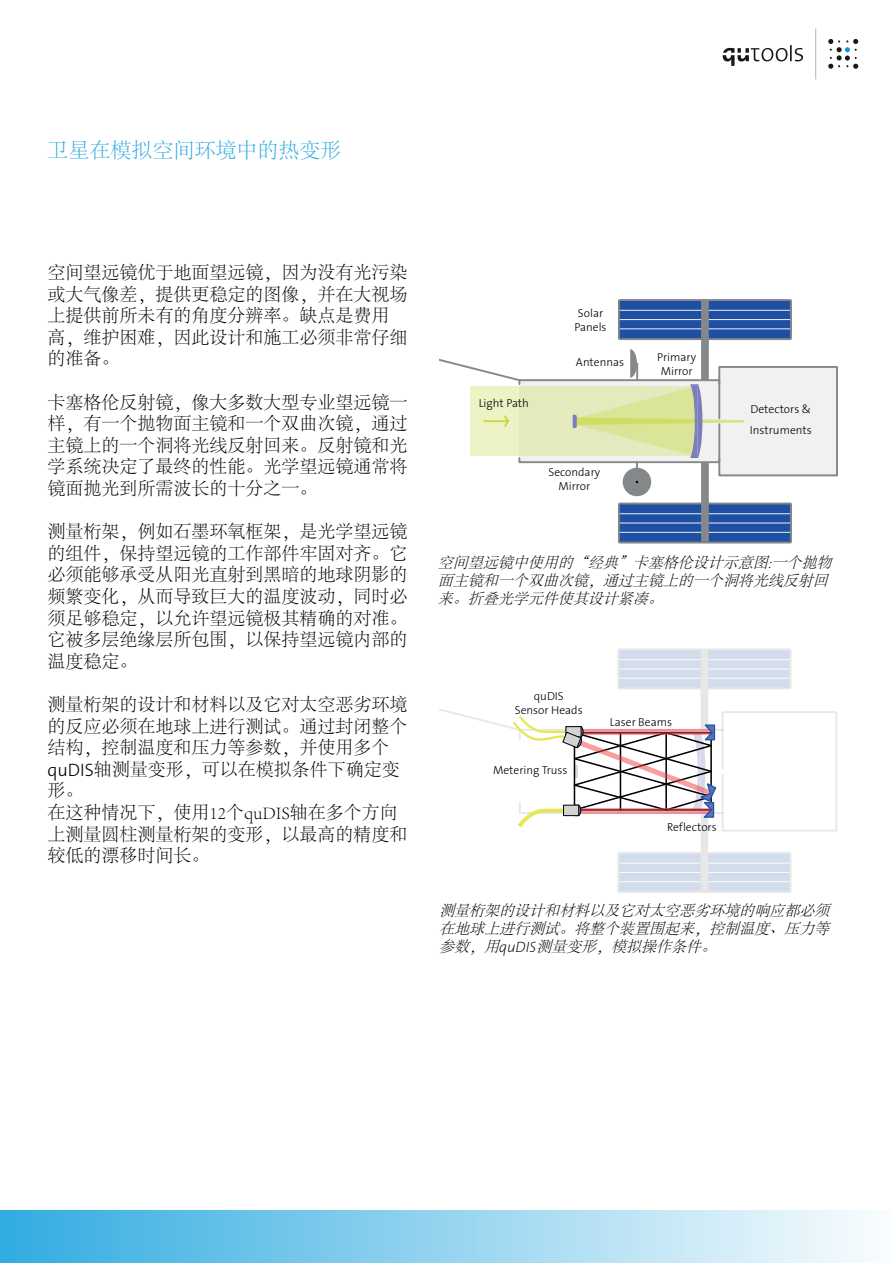
<style>
.page{position:relative;width:893px;height:1263px;background:#fff}
.page>*{position:absolute;margin:0;border:0;box-sizing:border-box;transform-origin:0 0}
.t1{font:300 21px "Adobe Song Std";color:#2fabe1}
.t2{font:300 18px/21.6px "Adobe Song Std";color:#000}
.t3{font:italic 300 15px/18px "Adobe Song Std";color:#000;text-align:justify}
.t4{font:300 11.55px/14px "The Sans B3";color:#000;text-align:center}
.s1{font-family:"The Sans B3"}
.s2{font-family:"The Sans B2";font-weight:200}
</style>
<div class="page">
<div style="left:0;top:1211px;width:892px;height:52px;background:linear-gradient(to right,#31ace1,#fafdfe)"></div>
<hr style="left:0;top:1211px;width:1px;height:52px;background:#2fabe1">
<svg style="left:723px;top:45px;width:80px;height:21px"></svg>
<svg style="left:816px;top:29px;width:1px;height:50px"></svg>
<svg style="left:828px;top:39px;width:30px;height:30px"></svg>
<svg style="left:618px;top:502px;width:174px;height:41px;background:#325ba3"></svg>
<hr style="left:620px;top:523px;width:170px;height:1px;background:#f1f0ef">
<hr style="left:620px;top:513px;width:170px;height:1px;background:#f1f0ef">
<hr style="left:620px;top:532px;width:170px;height:1px;background:#f1f0ef">
<div style="left:701px;top:462px;width:8px;height:80px;background:#85888a"></div>
<div style="left:623px;top:468px;width:28px;height:28px;background:#85888a;border-radius:50%"></div>
<svg style="left:440px;top:349px;width:398px;height:134px"></svg>
<svg style="left:618px;top:299px;width:174px;height:41px;background:#315aa1"></svg>
<hr style="left:620px;top:319px;width:170px;height:1px;background:#f1f0ef">
<hr style="left:620px;top:329px;width:170px;height:1px;background:#f1f0ef">
<hr style="left:620px;top:310px;width:170px;height:1px;background:#f1f0ef">
<div style="left:701px;top:301px;width:8px;height:79px;background:#85888a"></div>
<svg style="left:617px;top:852px;width:174px;height:41px;background:#d6deeb"></svg>
<hr style="left:619px;top:872px;width:170px;height:1px;background:#f1f0ef">
<hr style="left:619px;top:863px;width:170px;height:1px;background:#f1f0ef">
<hr style="left:619px;top:881px;width:170px;height:1px;background:#f1f0ef">
<div style="left:700px;top:812px;width:8px;height:79px;background:#e7e7e8"></div>
<svg style="left:617px;top:648px;width:174px;height:41px;background:#d6deec"></svg>
<hr style="left:619px;top:669px;width:170px;height:1px;background:#f1f0ef">
<hr style="left:619px;top:678px;width:170px;height:1px;background:#f1f0ef">
<hr style="left:619px;top:659px;width:170px;height:1px;background:#f1f0ef">
<div style="left:700px;top:650px;width:8px;height:79px;background:#e7e7e8"></div>
<svg style="left:439px;top:708px;width:398px;height:124px"></svg>
<p class="t1" style="left:47px;top:139px;width:296px">卫星在模拟空间环境中的热变形</p>
<p class="t2" style="left:47px;top:262px;width:361px">空间望远镜优于地面望远镜，因为没有光污染或大气像差，提供更稳定的图像，并在大视场上提供前所未有的角度分辨率。缺点是费用高，维护困难，因此设计和施工必须非常仔细的准备。</p>
<p class="t2" style="left:47px;top:392px;width:361px;text-align:justify">卡塞格伦反射镜，像大多数大型专业望远镜一样，有一个抛物面主镜和一个双曲次镜，通过主镜上的一个洞将光线反射回来。反射镜和光学系统决定了最终的性能。光学望远镜通常将镜面抛光到所需波长的十分之一。</p>
<p class="t2" style="left:47px;top:521px;width:361px;text-align:justify">测量桁架，例如石墨环氧框架，是光学望远镜的组件，保持望远镜的工作部件牢固对齐。它必须能够承受从阳光直射到黑暗的地球阴影的频繁变化，从而导致巨大的温度波动，同时必须足够稳定，以允许望远镜极其精确的对准。它被多层绝缘层所包围，以保持望远镜内部的温度稳定。</p>
<p class="t2" style="left:47px;top:694px;width:362px">测量桁架的设计和材料以及它对太空恶劣环境的反应必须在地球上进行测试。通过封闭整个结构，控制温度和压力等参数，并使用多个<span class="s1">quDIS</span>轴测量变形，可以在模拟条件下确定变形。<br>在这种情况下，使用12个quDIS轴在多个方向上测量圆柱测量桁架的变形，以最高的精度和较低的漂移时间长。</p>
<p class="t4" style="left:479px;top:396px;width:52px">Light Path</p>
<p class="t4" style="left:478px;top:398px;width:52px">Light Path</p>
<p class="t4" style="left:574px;top:306px;width:34px">Solar<br>Panels</p>
<p class="t4" style="left:574px;top:308px;width:34px">Solar<br>Panels</p>
<p class="t4" style="left:576px;top:356px;width:50px">Antennas</p>
<p class="t4" style="left:575px;top:357px;width:50px">Antennas</p>
<p class="t4" style="left:548px;top:465px;width:53px">Secondary<br>Mirror</p>
<p class="t4" style="left:548px;top:467px;width:53px">Secondary<br>Mirror</p>
<p class="t4" style="left:657px;top:350px;width:41px">Primary<br>Mirror</p>
<p class="t4" style="left:656px;top:352px;width:41px">Primary<br>Mirror</p>
<p class="t4" style="left:750px;top:399px;width:63px;line-height:21.3px;text-align:left">Detectors &amp;<br>Instruments</p>
<p class="t4" style="left:749px;top:400px;width:63px;line-height:21.3px;text-align:left">Detectors &amp;<br>Instruments</p>
<p class="t3" style="left:438px;top:554px;width:400px;text-align:left">空间望远镜中使用的“经典”卡塞格伦设计示意图:一个抛物面主镜和一个双曲次镜，通过主镜上的一个洞将光线反射回来。折叠光学元件使其设计紧凑。</p>
<p class="t4" style="left:515px;top:687px;width:69px">quDIS<br>Sensor Heads</p>
<p class="t4" style="left:515px;top:689px;width:69px">quDIS<br>Sensor Heads</p>
<p class="t4" style="left:494px;top:762px;width:76px">Metering Truss</p>
<p class="t4" style="left:493px;top:763px;width:76px">Metering Truss</p>
<p class="t4" style="left:610px;top:714px;width:64px">Laser Beams</p>
<p class="t4" style="left:610px;top:715px;width:64px">Laser Beams</p>
<p class="t4" style="left:668px;top:818px;width:51px">Reflectors</p>
<p class="t4" style="left:667px;top:820px;width:51px">Reflectors</p>
<p class="t3" style="left:439px;top:902px;width:396px">测量桁架的设计和材料以及它对太空恶劣环境的响应都必须在地球上进行测试。将整个装置围起来，控制温度、压力等参数，用<span class="s2">q u D I S</span> 测量变形，模拟操作条件。</p>
</div>
